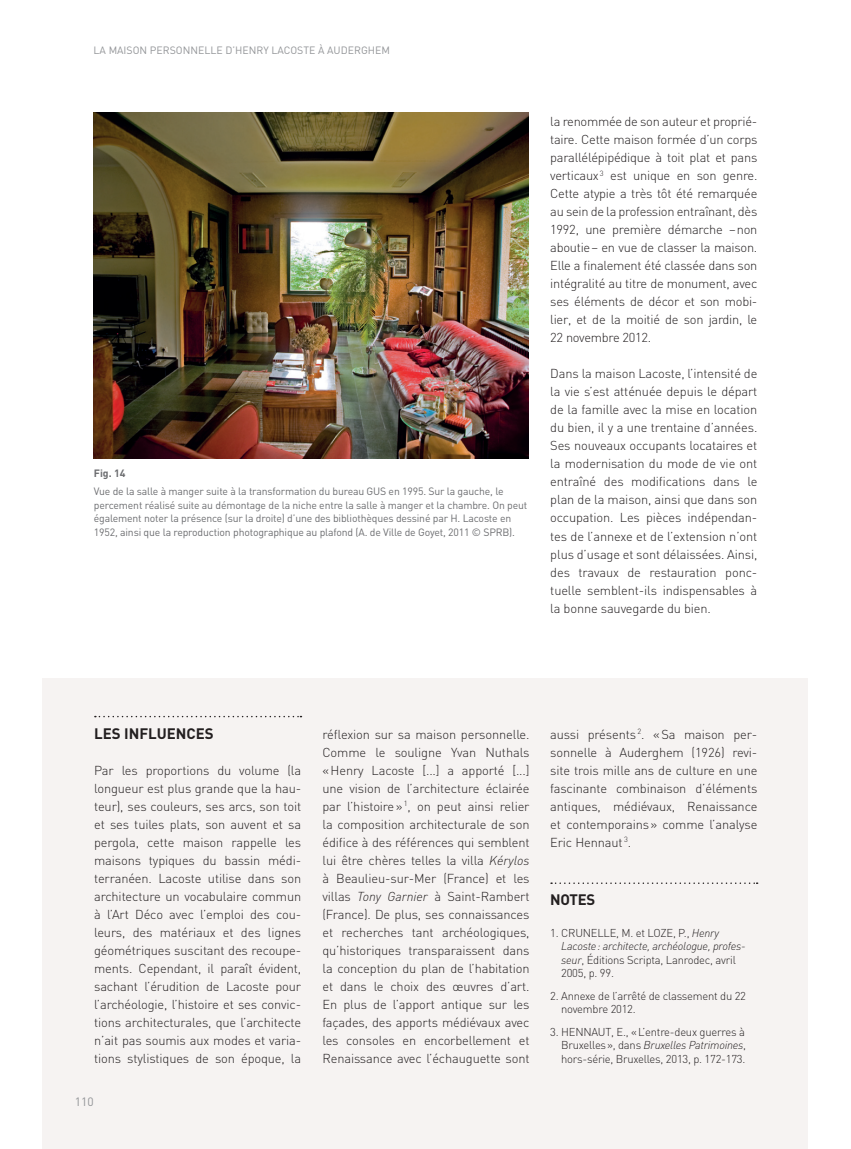
<style>
.page{position:relative;width:851px;height:1149px;background:#fff}
.page>*{position:absolute;margin:0;border:0;box-sizing:border-box;transform-origin:0 0}
.t1{font:700 15px "DIN";color:#231f20}
.t2{font:300 12.9px/18px "DIN";letter-spacing:-.01em;color:#231f20;text-align:justify}
.t3{font:12px "DIN";color:#939598}
.t4{font:300 11.4px/13.5px "DIN";letter-spacing:-.02em;color:#231f20}
.t5{font:italic 300 11.4px "DINOT";letter-spacing:-.02em;color:#231f20}
.t6{font:10.5px/13.5px "DIN";letter-spacing:-.015em;color:#6c6d70}
.t7{font:10.5px "DIN";color:#939598}
.t8{font:700 10.5px "DIN";color:#6c6d70}
.s1{font-family:"DINOT";font-style:italic}
.s2{font-family:"DIN";font-style:normal}
</style>
<div class="page">
<div style="left:43px;top:678px;width:765px;height:470px;background:#f6f3f2"></div>
<svg style="left:95px;top:715px;width:206px;height:2px"></svg>
<svg style="left:551px;top:882px;width:206px;height:1px"></svg>
<img style="left:94px;top:112px;width:434px;height:347px">
<p class="t7" style="left:94px;top:44px;width:298px">La maison personnelle d’H enry Lacoste à Auderghem</p>
<p class="t8" style="left:94px;top:466px;width:33px">FIG. 14</p>
<p class="t6" style="left:94px;top:484px;width:435px">Vue de la salle à manger suite à la transformation du bureau GUS en 1995. Sur la gauche, le percement réalisé suite au démontage de la niche entre la salle à manger et la chambre. On peut également noter la présence (sur la droite) d’une des bibliothèques dessiné par H . Lacoste en 1952, ainsi que la reproduction photographique au plafond (A. de Ville de Goyet, 2011 © SPRB).</p>
<p class="t2" style="left:550px;top:112px;width:208px">la renommée de son auteur et proprié&shy;taire. Cette maison formée d’un corps parallélépipédique à toit plat et pans verticaux <sup>3</sup> est unique en son genre.<br>Cette atypie a très tôt été remarquée au sein de la profession entraînant, dès 1992, une première démarche –non aboutie– en vue de classer la maison.<br>Elle a finalement été classée dans son intégralité au titre de monument, avec ses éléments de décor et son mobi&shy;lier, et de la moitié de son jardin, le 22 novembre 2012.</p>
<p class="t2" style="left:550px;top:364px;width:208px">Dans la maison Lacoste, l’intensité de la vie s’est atténuée depuis le départ de la famille avec la mise en location du bien, il y a une trentaine d’années.<br>Ses nouveaux occupants locataires et la modernisation du mode de vie ont entraîné des modifications dans le plan de la maison, ainsi que dans son occupation. Les pièces indépendan&shy;tes de l’annexe et de l’extension n’ont plus d’usage et sont délaissées. Ainsi, des travaux de restauration ponc&shy;tuelle semblent-ils indispensables à la bonne sauvegarde du bien.</p>
<p class="t1" style="left:94px;top:723px;width:121px">LES INFLUENCES</p>
<p class="t2" style="left:94px;top:760px;width:208px">Par les proportions du volume (la longueur est plus grande que la hau&shy;teur), ses couleurs, ses arcs, son toit et ses tuiles plats, son auvent et sa pergola, cette maison rappelle les maisons typiques du bassin médi&shy;terranéen. Lacoste utilise dans son architecture un vocabulaire commun à l’Art Déco avec l’emploi des cou&shy;leurs, des matériaux et des lignes géométriques suscitant des recoupe&shy;ments. Cependant, il paraît évident, sachant l’érudition de Lacoste pour l’archéologie, l’histoire et ses convic&shy;tions architecturales, que l’architecte n’ait pas soumis aux modes et varia&shy;tions stylistiques de son époque, la</p>
<p class="t3" style="left:75px;top:1094px;width:20px">110</p>
<p class="t2" style="left:322px;top:724px;width:208px">réflexion sur sa maison personnelle.<br>Comme le souligne Yvan N uthals « H enry Lacoste [...] a apporté [...] une vision de l’architecture éclairée par l’histoire» <sup>1</sup>, on peut ainsi relier la composition architecturale de son édifice à des références qui semblent lui être chères telles la villa <span class="s1">Kérylos </span>à Beaulieu-sur-Mer (France) et les villas <span class="s1">Tony Garnier</span> à Saint-Rambert (France). De plus, ses connaissances et recherches tant archéologiques, qu’historiques transparaissent dans la conception du plan de l’habitation et dans le choix des œuvres d’art.<br>En plus de l’apport antique sur les façades, des apports médiévaux avec les consoles en encorbellement et Renaissance avec l’échauguette sont</p>
<p class="t2" style="left:550px;top:724px;width:208px">aussi présents <sup>2</sup>. « Sa maison per&shy;sonnelle à Auderghem (1926) revi&shy;site trois mille ans de culture en une fascinante combinaison d’éléments antiques, médiévaux, Renaissance et contemporains» comme l’analyse Eric Hennaut <sup>3</sup>.</p>
<p class="t1" style="left:550px;top:889px;width:46px">NOTES</p>
<p class="t4" style="left:550px;top:925px;width:18px">1. CRUNELLE</p>
<p class="t4" style="left:616px;top:925px;width:104px">, M . et LO ZE , P., <span class="s1">Henry</span></p>
<p class="t5" style="left:561px;top:938px;width:186px">Lacoste: architecte, archéologue, profes-</p>
<p class="t4" style="left:561px;top:952px;width:176px"><span class="s1">seur</span>, Éditions Scripta, Lanrodec, avril<br>2005, p. 99.</p>
<p class="t4" style="left:561px;top:988px;width:186px;text-indent:-11px">2. Annexe de l’arrêté de classement du 22 novembre 2012.</p>
<p class="t4" style="left:550px;top:1024px;width:19px">3. HENNAU</p>
<p class="t4" style="left:605px;top:1024px;width:141px">T, E., « L’entre-deux guerres à</p>
<p class="t5" style="left:561px;top:1037px;width:186px"><span class="s2">B ruxelles», dans</span> Bruxelles Patrimoines<span class="s2">,</span></p>
<p class="t4" style="left:561px;top:1051px;width:186px">hors-série, Bruxelles, 2013, p. 172-173.</p>
</div>
